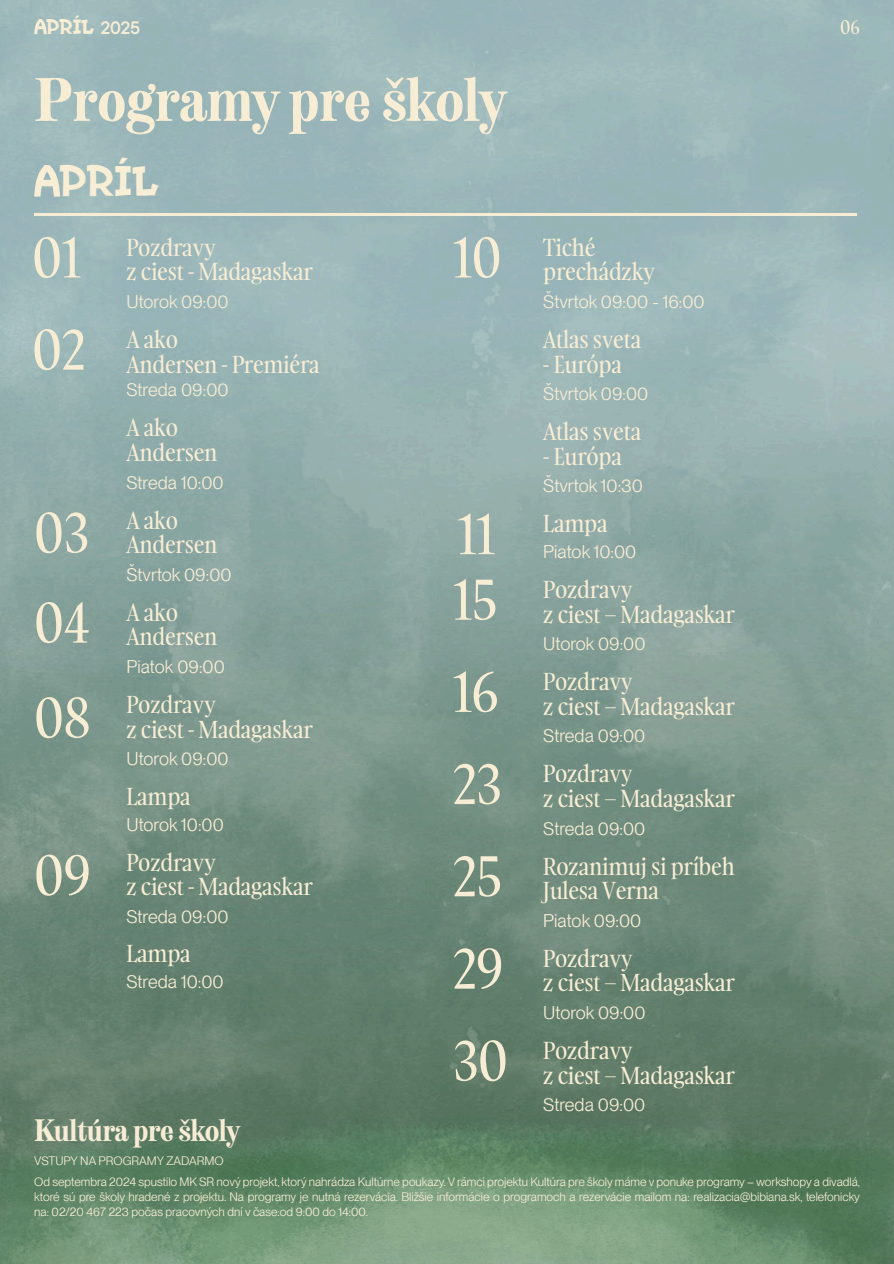
<style>
.page{position:relative;width:894px;height:1264px;background:#fff}
.page>*{position:absolute;margin:0;border:0;box-sizing:border-box;transform-origin:0 0}
.t1{font:54.15px/95.1px "Gambarino";letter-spacing:-.01em;color:#f7edd5}
.t2{font:53.55px "Neato Serif";letter-spacing:.005em;color:#f7edd5}
.t3{font:46.05px "Lance Betsy";color:#f7eed5}
.t4{font:27px "Neato Serif";letter-spacing:-.01em;color:#f7edd5}
.t5{font:23.1px/24.6px "Gambarino";letter-spacing:-.01em;color:#f7edd5}
.t6{font:22.2px "Lance Betsy";color:#f7eed5}
.t7{font:18.6px "Gambarino";color:#f7edd5}
.t8{font:18px "PP Neue Montreal";letter-spacing:.005em;color:#f7edd5}
.t9{font:12px/15px "PP Neue Montreal";color:#f7edd5;text-align:justify}
.s1{font-family:"TT Commons Pro Db";font-size:18px;color:#f7edd5}
</style>
<div class="page">
<img style="left:0;top:784px;width:893px;height:322px">
<img style="left:0;top:286px;width:893px;height:498px">
<img style="left:0;top:1106px;width:893px;height:157px">
<hr style="left:34px;top:213px;width:822px;height:2px;background:#f7edd5">
<svg style="left:34px;top:19px;width:13px;height:15px"></svg>
<svg style="left:34px;top:165px;width:26px;height:31px"></svg>
<h3 class="t6" style="left:47px;top:19px;width:95px">PRÍL <span class="s1">2025</span></h3>
<h2 class="t2" style="left:34px;top:78px;width:472px">Programy pre školy</h2>
<h3 class="t3" style="left:60px;top:164px;width:100px">PRÍL</h3>
<h1 class="t1" style="left:32px;top:209px;width:50px">01</h1>
<h3 class="t5" style="left:126px;top:234px;width:188px">Pozdravy<br>z ciest - Madagaskar</h3>
<h3 class="t8" style="left:126px;top:291px;width:104px">Utorok 09:00</h3>
<h1 class="t1" style="left:453px;top:209px;width:50px">10</h1>
<h3 class="t5" style="left:543px;top:234px;width:113px">Tiché prechádzky</h3>
<h3 class="t8" style="left:543px;top:291px;width:163px">Štvrtok 09:00 - 16:00</h3>
<h1 class="t1" style="left:32px;top:301px;width:55px">02</h1>
<h3 class="t5" style="left:543px;top:327px;width:99px">Atlas sveta</h3>
<h3 class="t5" style="left:126px;top:327px;width:195px">A ako<br>Andersen - Premiéra</h3>
<h3 class="t8" style="left:126px;top:379px;width:103px">Streda 09:00</h3>
<h3 class="t5" style="left:543px;top:351px;width:80px">- Európa</h3>
<h3 class="t8" style="left:543px;top:383px;width:106px">Štvrtok 09:00</h3>
<h3 class="t5" style="left:543px;top:419px;width:99px">Atlas sveta</h3>
<h3 class="t5" style="left:543px;top:443px;width:80px">- Európa</h3>
<h3 class="t8" style="left:543px;top:475px;width:101px">Štvrtok 10:30</h3>
<h3 class="t5" style="left:126px;top:415px;width:92px">A ako<br>Andersen</h3>
<h3 class="t8" style="left:126px;top:471px;width:99px">Streda 10:00</h3>
<h3 class="t5" style="left:126px;top:507px;width:92px">A ako<br>Andersen</h3>
<h3 class="t8" style="left:126px;top:563px;width:106px">Štvrtok 09:00</h3>
<h1 class="t1" style="left:34px;top:484px;width:57px">03</h1>
<h1 class="t1" style="left:457px;top:485px;width:39px">11</h1>
<h3 class="t5" style="left:543px;top:511px;width:66px">Lampa</h3>
<h3 class="t8" style="left:543px;top:540px;width:95px">Piatok 10:00</h3>
<h1 class="t1" style="left:453px;top:551px;width:45px">15</h1>
<h3 class="t5" style="left:543px;top:576px;width:193px">Pozdravy<br>z ciest – Madagaskar</h3>
<h3 class="t8" style="left:543px;top:633px;width:104px">Utorok 09:00</h3>
<h1 class="t1" style="left:453px;top:643px;width:47px">16</h1>
<h3 class="t5" style="left:543px;top:669px;width:193px">Pozdravy<br>z ciest – Madagaskar</h3>
<h3 class="t8" style="left:543px;top:725px;width:103px">Streda 09:00</h3>
<h1 class="t1" style="left:453px;top:735px;width:50px">23</h1>
<h3 class="t5" style="left:543px;top:761px;width:193px">Pozdravy<br>z ciest – Madagaskar</h3>
<h3 class="t8" style="left:543px;top:817px;width:103px">Streda 09:00</h3>
<h1 class="t1" style="left:34px;top:574px;width:58px">04<br>08</h1>
<h3 class="t5" style="left:126px;top:599px;width:92px">A ako<br>Andersen</h3>
<h3 class="t8" style="left:126px;top:655px;width:100px">Piatok 09:00</h3>
<h3 class="t5" style="left:126px;top:691px;width:188px">Pozdravy<br>z ciest - Madagaskar</h3>
<h3 class="t8" style="left:126px;top:747px;width:104px">Utorok 09:00</h3>
<h3 class="t5" style="left:126px;top:783px;width:66px">Lampa</h3>
<h3 class="t8" style="left:126px;top:813px;width:99px">Utorok 10:00</h3>
<h1 class="t1" style="left:34px;top:826px;width:59px">09</h1>
<h3 class="t5" style="left:126px;top:849px;width:188px">Pozdravy<br>z ciest - Madagaskar</h3>
<h3 class="t8" style="left:126px;top:905px;width:103px">Streda 09:00</h3>
<h3 class="t5" style="left:126px;top:941px;width:66px">Lampa</h3>
<h3 class="t8" style="left:126px;top:970px;width:99px">Streda 10:00</h3>
<h1 class="t1" style="left:453px;top:827px;width:50px">25</h1>
<h3 class="t5" style="left:543px;top:853px;width:193px">Rozanimuj si príbeh<br>Julesa Verna</h3>
<h3 class="t8" style="left:543px;top:909px;width:99px">Piatok 09:00</h3>
<h1 class="t1" style="left:453px;top:920px;width:52px">29</h1>
<h3 class="t5" style="left:543px;top:945px;width:193px">Pozdravy<br>z ciest – Madagaskar</h3>
<h3 class="t8" style="left:543px;top:1001px;width:104px">Utorok 09:00</h3>
<h1 class="t1" style="left:453px;top:1012px;width:57px">30</h1>
<h3 class="t5" style="left:543px;top:1037px;width:193px">Pozdravy<br>z ciest – Madagaskar</h3>
<h3 class="t8" style="left:543px;top:1093px;width:103px">Streda 09:00</h3>
<h3 class="t7" style="left:839px;top:14px;width:21px">06</h3>
<h3 class="t4" style="left:34px;top:1119px;width:206px">Kultúra pre školy</h3>
<p class="t9" style="left:34px;top:1173px;width:827px">Od septembra 2024 spustilo MK SR nový projekt, ktorý nahrádza Kultúrne poukazy. V rámci projektu Kultúra pre školy máme v ponuke programy – workshopy a divadlá, ktoré sú pre školy hradené z projektu. Na programy je nutná rezervácia. Bližšie informácie o programoch a rezervácie mailom na: realizacia@bibiana.sk, telefonicky na: 02/20 467 223 počas pracovných dní v čase:od 9:00 do 14:00.</p>
<p class="t9" style="left:34px;top:1152px;width:191px">VSTUPY NA PROGRAMY ZADARMO</p>
</div>
